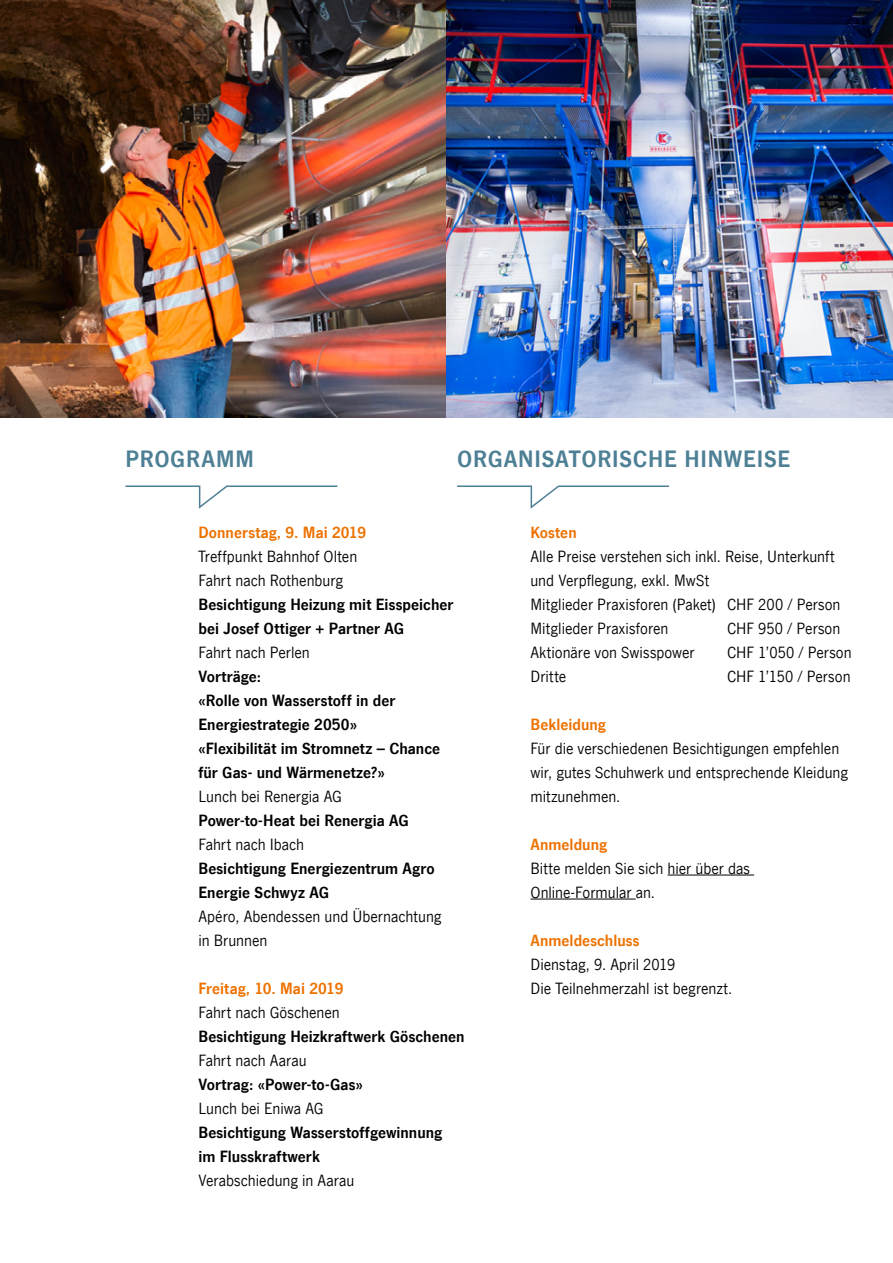
<style>
.page{position:relative;width:893px;height:1263px;background:#fff}
.page>*{position:absolute;margin:0;border:0;box-sizing:border-box;transform-origin:0 0}
.t1{font:700 24px "News Gothic Com";letter-spacing:.03em;color:#4e8095}
.t2{font:16.5px/24px "News Gothic Com";color:#000}
.t3{font:700 16.5px/24px "News Gothic Com";letter-spacing:.005em;color:#000}
.t4{font:700 16.5px "News Gothic Com";letter-spacing:.005em;color:#ee7100}
</style>
<div class="page">
<hr style="left:668px;top:875px;width:86px;height:1px;background:#000">
<hr style="left:530px;top:899px;width:106px;height:1px;background:#000">
<svg style="left:125px;top:485px;width:213px;height:24px"></svg>
<svg style="left:457px;top:485px;width:212px;height:24px"></svg>
<img style="left:0;top:0;width:893px;height:418px">
<h1 class="t1" style="left:125px;top:445px;width:130px">PROGRAMM</h1>
<h1 class="t1" style="left:457px;top:445px;width:335px">ORGANISATORISCHE HINWEISE</h1>
<p class="t4" style="left:198px;top:523px;width:169px">Donnerstag, 9. Mai 2019</p>
<p class="t2" style="left:198px;top:544px;width:160px">Treffpunkt Bahnhof Olten<br>Fahrt nach Rothenburg</p>
<p class="t3" style="left:198px;top:592px;width:257px">Besichtigung Heizung mit Eisspeicher bei Josef Ottiger + Partner AG</p>
<p class="t2" style="left:198px;top:640px;width:113px">Fahrt nach Perlen</p>
<p class="t3" style="left:198px;top:664px;width:243px">Vorträge:<br>«Rolle von Wasserstoff in der<br>Energiestrategie 2050»<br>«Flexibilität im Stromnetz – Chance für Gas- und Wärmenetze?»</p>
<p class="t2" style="left:198px;top:784px;width:145px">Lunch bei Renergia AG</p>
<p class="t3" style="left:198px;top:808px;width:212px">Power-to-Heat bei Renergia AG</p>
<p class="t2" style="left:198px;top:832px;width:107px">Fahrt nach Ibach</p>
<p class="t3" style="left:198px;top:856px;width:238px">Besichtigung Energiezentrum Agro<br>Energie Schwyz AG</p>
<p class="t2" style="left:198px;top:904px;width:245px">Apéro, Abendessen und Übernachtung in Brunnen</p>
<p class="t4" style="left:198px;top:979px;width:147px">Freitag, 10. Mai 2019</p>
<p class="t2" style="left:198px;top:1000px;width:143px">Fahrt nach Göschenen</p>
<p class="t3" style="left:198px;top:1024px;width:268px">Besichtigung Heizkraftwerk Göschenen</p>
<p class="t2" style="left:198px;top:1048px;width:110px">Fahrt nach Aarau</p>
<p class="t3" style="left:198px;top:1072px;width:166px">Vortrag: «Power-to-Gas»</p>
<p class="t2" style="left:198px;top:1096px;width:127px">Lunch bei Eniwa AG</p>
<p class="t3" style="left:198px;top:1120px;width:245px">Besichtigung Wasserstoffgewinnung im Flusskraftwerk</p>
<p class="t2" style="left:198px;top:1169px;width:157px">Verabschiedung in Aarau</p>
<p class="t4" style="left:530px;top:523px;width:48px">Kosten</p>
<p class="t2" style="left:530px;top:544px;width:311px">Alle Preise verstehen sich inkl. Reise, Unterkunft und Verpflegung, exkl. MwSt<br>Mitglieder Praxisforen (Paket) CHF 200 / Person Mitglieder Praxisforen</p>
<p class="t2" style="left:727px;top:616px;width:115px">CHF 950 / Person</p>
<p class="t2" style="left:530px;top:640px;width:166px">Aktionäre von Swisspower</p>
<p class="t2" style="left:727px;top:640px;width:126px">CHF 1’050 / Person</p>
<p class="t2" style="left:530px;top:664px;width:37px">Dritte</p>
<p class="t2" style="left:727px;top:664px;width:125px">CHF 1’150 / Person</p>
<p class="t4" style="left:530px;top:715px;width:77px">Bekleidung</p>
<p class="t2" style="left:530px;top:736px;width:319px">Für die verschiedenen Besichtigungen empfehlen wir, gutes Schuhwerk und entsprechende Kleidung mitzunehmen.</p>
<p class="t4" style="left:530px;top:835px;width:78px">Anmeldung</p>
<p class="t2" style="left:530px;top:856px;width:221px">Bitte melden Sie sich hier über das<br>Online-Formular an.</p>
<p class="t4" style="left:530px;top:931px;width:111px">Anmeldeschluss</p>
<p class="t2" style="left:530px;top:952px;width:203px">Dienstag, 9. April 2019<br>Die Teilnehmerzahl ist begrenzt.</p>
</div>
